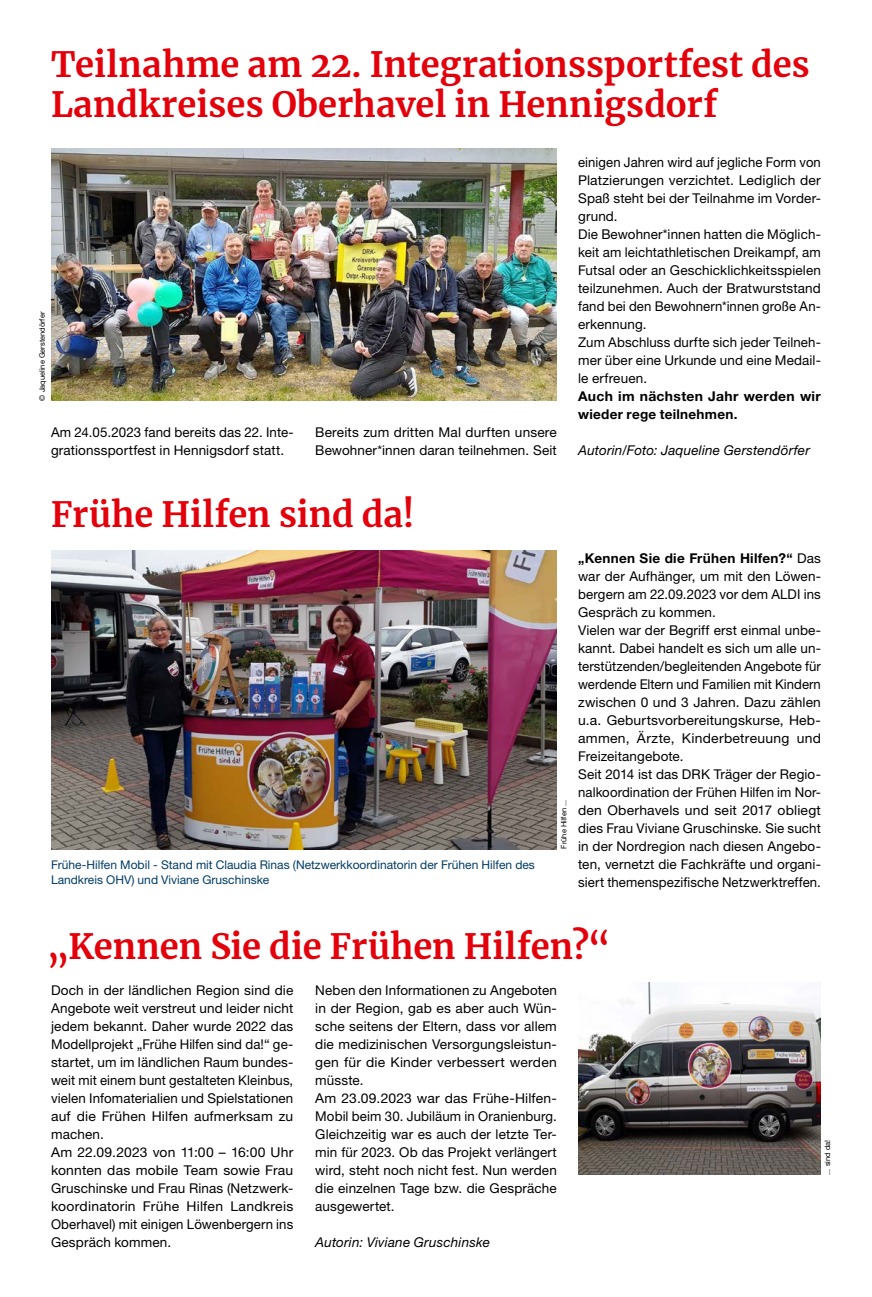
<style>
.page{position:relative;width:872px;height:1297px;background:#fff}
.page>*{position:absolute;margin:0;border:0;box-sizing:border-box;transform-origin:0 0}
.MGB_Headline_23{font:700 34.5px/40.5px "Merriweather";color:#e3000b}
.MGB_Copy{font:13.5px/18px "Helvetica Neue LT Pro";letter-spacing:.01em;color:#000;text-align:justify}
.MGB_Copy-2{font:italic 13.5px "Helvetica Neue LT Pro";letter-spacing:.015em;color:#000}
.MGB_Copy-3{font:700 13.5px/18px "Helvetica Neue LT Pro";letter-spacing:.02em;color:#000}
.MGB_BU{font:12px/15px "Helvetica Neue LT Pro";color:#003c65}
.MGB_Fotocredits{font:7.5px "Helvetica Neue LT Pro";color:#000}
.s1{font-weight:700}
</style>
<div class="page">
<img style="left:578px;top:983px;width:243px;height:192px">
<img style="left:51px;top:551px;width:506px;height:299px">
<img style="left:51px;top:149px;width:506px;height:252px">
<p class="MGB_Headline_23" style="left:51px;top:43px;width:760px">Teilnahme am 22. Integrationssportfest des<br>Landkreises Oberhavel in Hennigsdorf</p>
<p class="MGB_Fotocredits" style="left:37px;top:401px;width:90px;rotate:-90deg">© Jaqueline Gerstendörfer</p>
<p class="MGB_Copy" style="left:51px;top:422px;width:244px">Am 24.05.2023 fand bereits das 22. Inte&shy;grationssportfest in Hennigsdorf statt.</p>
<p class="MGB_Copy" style="left:315px;top:422px;width:243px">Bereits zum dritten Mal durften unsere<br>Bewohner*innen daran teilnehmen. Seit</p>
<p class="MGB_Headline_23" style="left:51px;top:493px;width:365px">Frühe Hilfen sind da!</p>
<p class="MGB_Copy" style="left:578px;top:152px;width:244px">einigen Jahren wird auf jegliche Form von Platzierungen verzichtet. Lediglich der Spaß steht bei der Teilnahme im Vorder&shy;grund.</p>
<p class="MGB_Copy" style="left:578px;top:224px;width:244px">Die Bewohner*innen hatten die Möglich&shy;keit am leichtathletischen Dreikampf, am Futsal oder an Geschicklichkeitsspielen teilzunehmen. Auch der Bratwurststand fand bei den Bewohnern*innen große An&shy;erkennung.</p>
<p class="MGB_Copy" style="left:578px;top:332px;width:244px">Zum Abschluss durfte sich jeder Teilneh&shy;mer über eine Urkunde und eine Medail&shy;le erfreuen.</p>
<p class="MGB_Copy-3" style="left:578px;top:386px;width:244px">Auch im nächsten Jahr werden wir wieder rege teilnehmen.</p>
<p class="MGB_Copy-2" style="left:578px;top:441px;width:233px">Autorin/Foto: Jaqueline Gerstendörfer</p>
<p class="MGB_Copy" style="left:578px;top:548px;width:244px"><span class="s1">„Kennen Sie die Frühen Hilfen?“</span> Das war der Aufhänger, um mit den Löwen&shy;bergern am 22.09.2023 vor dem ALDI ins Gespräch zu kommen.</p>
<p class="MGB_Copy" style="left:578px;top:620px;width:244px">Vielen war der Begriff erst einmal unbe&shy;kannt. Dabei handelt es sich um alle un&shy;terstützenden/begleitenden Angebote für werdende Eltern und Familien mit Kindern zwischen 0 und 3 Jahren. Dazu zählen u.a. Geburtsvorbereitungskurse, Heb&shy;ammen, Ärzte, Kinderbetreuung und Freizeitangebote.</p>
<p class="MGB_Copy" style="left:578px;top:764px;width:244px">Seit 2014 ist das DRK Träger der Regio&shy;nalkoordination der Frühen Hilfen im Nor&shy;den Oberhavels und seit 2017 obliegt dies Frau Viviane Gruschinske. Sie sucht in der Nordregion nach diesen Angebo&shy;ten, vernetzt die Fachkräfte und organi&shy;siert themenspezifische Netzwerktreffen.</p>
<p class="MGB_Headline_23" style="left:47px;top:925px;width:565px">„Kennen Sie die Frühen Hilfen?“</p>
<p class="MGB_Copy" style="left:315px;top:980px;width:243px">Neben den Informationen zu Angeboten in der Region, gab es aber auch Wün&shy;sche seitens der Eltern, dass vor allem die medizinischen Versorgungsleistun&shy;gen für die Kinder verbessert werden müsste.</p>
<p class="MGB_Copy" style="left:315px;top:1088px;width:243px">Am 23.09.2023 war das Frühe-Hilfen-Mobil beim 30. Jubiläum in Oranienburg.<br>Gleichzeitig war es auch der letzte Ter&shy;min für 2023. Ob das Projekt verlängert wird, steht noch nicht fest. Nun werden die einzelnen Tage bzw. die Gespräche ausgewertet.</p>
<p class="MGB_Copy-2" style="left:315px;top:1233px;width:176px">Autorin: Viviane Gruschinske</p>
<p class="MGB_Fotocredits" style="left:559px;top:848px;width:50px;rotate:-90deg">Frühe Hilfen ...</p>
<p class="MGB_BU" style="left:51px;top:856px;width:485px">Frühe-Hilfen Mobil - Stand mit Claudia Rinas (Netzwerkkoordinatorin der Frühen Hilfen des<br>Landkreis OHV) und Viviane Gruschinske</p>
<p class="MGB_Copy" style="left:51px;top:980px;width:244px">Doch in der ländlichen Region sind die Angebote weit verstreut und leider nicht jedem bekannt. Daher wurde 2022 das Modellprojekt „Frühe Hilfen sind da!“ ge&shy;startet, um im ländlichen Raum bundes&shy;weit mit einem bunt gestalteten Kleinbus, vielen Infomaterialien und Spielstationen auf die Frühen Hilfen aufmerksam zu machen.</p>
<p class="MGB_Copy" style="left:51px;top:1142px;width:244px">Am 22.09.2023 von 11:00 – 16:00 Uhr konnten das mobile Team sowie Frau Gruschinske und Frau Rinas (Netzwerk&shy;koordinatorin Frühe Hilfen Landkreis Oberhavel) mit einigen Löwenbergern ins Gespräch kommen.</p>
<p class="MGB_Fotocredits" style="left:823px;top:1175px;width:36px;rotate:-90deg">... sind da!</p>
</div>
